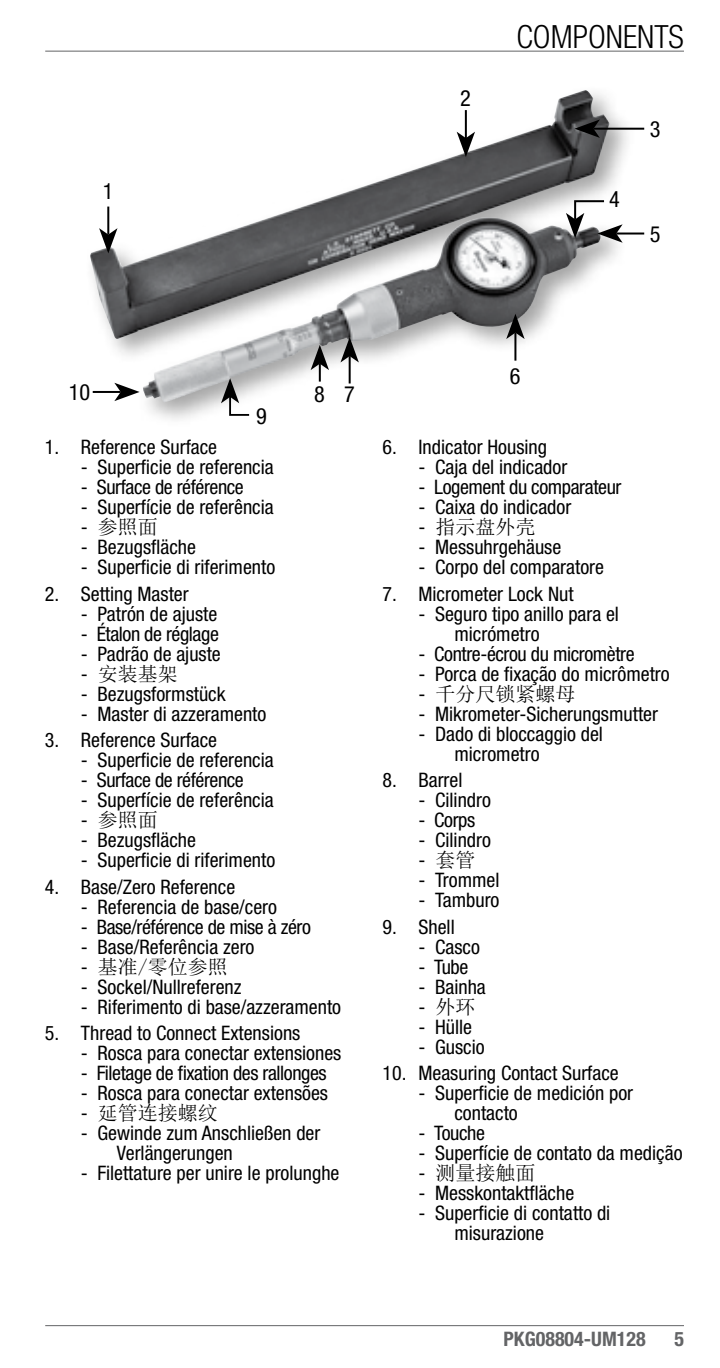
<style>
.page{position:relative;width:720px;height:1368px;background:#fff}
.page>*{position:absolute;margin:0;border:0;box-sizing:border-box;transform-origin:0 0}
.t1{font:300 condensed 32px "Helvetica Neue LT Pro";color:#000}
.t2{font:condensed 22.4px "Helvetica Neue LT Pro";color:#000}
.t3{font:condensed 20px/20px "Helvetica Neue LT Pro";color:#000}
.t4{font:condensed 20px "Helvetica Neue LT Pro";letter-spacing:-.02em;color:#000}
.t5{font:20px "Sim Sun";color:#000}
.t6{font:700 condensed 20px "Helvetica Neue LT Pro";color:#636466}
.s1{font-family:"Helvetica Neue LT Pro";font-stretch:condensed}
</style>
<div class="page">
<hr style="left:45px;top:1325px;width:639px;height:1px;background:#636466">
<hr style="left:45px;top:50px;width:639px;height:2px;background:#636466">
<div style="left:83px;top:84px;width:553px;height:345px;background:#000;opacity:.35"></div>
<img style="left:90px;top:90px;width:519px;height:270px">
<hr style="left:107px;top:207px;width:2px;height:28px;background:#000">
<svg style="left:99px;top:228px;width:19px;height:25px"></svg>
<hr style="left:514px;top:333px;width:2px;height:28px;background:#000">
<svg style="left:506px;top:314px;width:19px;height:25px"></svg>
<hr style="left:349px;top:356px;width:2px;height:28px;background:#000">
<svg style="left:340px;top:337px;width:19px;height:25px"></svg>
<svg style="left:311px;top:345px;width:18px;height:37px"></svg>
<svg style="left:221px;top:378px;width:30px;height:39px"></svg>
<hr style="left:465px;top:110px;width:2px;height:28px;background:#000">
<svg style="left:457px;top:132px;width:18px;height:25px"></svg>
<hr style="left:593px;top:128px;width:51px;height:2px;background:#000">
<svg style="left:575px;top:119px;width:25px;height:19px"></svg>
<hr style="left:616px;top:233px;width:28px;height:2px;background:#000">
<svg style="left:566px;top:199px;width:57px;height:44px"></svg>
<hr style="left:93px;top:391px;width:28px;height:2px;background:#000">
<svg style="left:114px;top:383px;width:26px;height:18px"></svg>
<p class="t2" style="left:103px;top:178px;width:12px">1</p>
<p class="t2" style="left:460px;top:85px;width:12px">2</p>
<h1 class="t1" style="left:516px;top:18px;width:169px">COMPONENTS</h1>
<p class="t2" style="left:609px;top:186px;width:12px">4</p>
<p class="t2" style="left:650px;top:116px;width:12px">3</p>
<p class="t2" style="left:650px;top:220px;width:12px">5</p>
<p class="t2" style="left:69px;top:379px;width:23px">10</p>
<p class="t3" style="left:45px;top:437px;width:174px">1. Reference Surface</p>
<p class="t3" style="left:81px;top:457px;width:194px">- Superficie de referencia</p>
<p class="t4" style="left:81px;top:475px;width:164px">- Surface de référence</p>
<p class="t3" style="left:81px;top:497px;width:194px">- Superfície de referência</p>
<p class="t5" style="left:81px;top:517px;width:79px"><span class="s1">-</span> 参照面</p>
<p class="t3" style="left:81px;top:537px;width:117px">- Bezugsfläche</p>
<p class="t3" style="left:81px;top:557px;width:196px">- Superficie di riferimento</p>
<p class="t3" style="left:45px;top:583px;width:145px">2. Setting Master</p>
<p class="t3" style="left:81px;top:603px;width:138px">- Patrón de ajuste</p>
<p class="t4" style="left:81px;top:622px;width:140px">- Étalon de réglage</p>
<p class="t3" style="left:81px;top:643px;width:141px">- Padrão de ajuste</p>
<p class="t5" style="left:81px;top:663px;width:99px"><span class="s1">-</span> 安装基架</p>
<p class="t3" style="left:81px;top:683px;width:146px">- Bezugsformstück</p>
<p class="t3" style="left:81px;top:703px;width:187px">- Master di azzeramento</p>
<p class="t3" style="left:45px;top:730px;width:174px">3. Reference Surface</p>
<p class="t3" style="left:81px;top:750px;width:194px">- Superficie de referencia</p>
<p class="t4" style="left:81px;top:768px;width:164px">- Surface de référence</p>
<p class="t3" style="left:81px;top:790px;width:194px">- Superfície de referência</p>
<p class="t5" style="left:81px;top:810px;width:79px"><span class="s1">-</span> 参照面</p>
<p class="t3" style="left:81px;top:830px;width:117px">- Bezugsfläche</p>
<p class="t3" style="left:81px;top:850px;width:196px">- Superficie di riferimento</p>
<p class="t3" style="left:45px;top:876px;width:192px">4. Base/Zero Reference</p>
<p class="t3" style="left:81px;top:896px;width:198px">- Referencia de base/cero</p>
<p class="t4" style="left:81px;top:915px;width:232px">- Base/référence de mise à zéro</p>
<p class="t3" style="left:81px;top:936px;width:175px">- Base/Referência zero</p>
<p class="t5" style="left:81px;top:956px;width:149px"><span class="s1">-</span> 基准/零位参照</p>
<p class="t3" style="left:81px;top:976px;width:162px">- Sockel/Nullreferenz</p>
<p class="t3" style="left:81px;top:996px;width:262px">- Riferimento di base/azzeramento</p>
<p class="t3" style="left:45px;top:1023px;width:257px">5. Thread to Connect Extensions</p>
<p class="t3" style="left:81px;top:1043px;width:262px">- Rosca para conectar extensiones</p>
<p class="t4" style="left:81px;top:1061px;width:247px">- Filetage de fixation des rallonges</p>
<p class="t3" style="left:81px;top:1083px;width:249px">- Rosca para conectar extensões</p>
<p class="t5" style="left:81px;top:1103px;width:139px"><span class="s1">-</span> 延管连接螺纹</p>
<p class="t3" style="left:117px;top:1123px;width:205px;text-indent:-36px">- Gewinde zum Anschließen der<br>Verlängerungen</p>
<p class="t3" style="left:81px;top:1163px;width:260px">- Filettature per unire le prolunghe</p>
<p class="t2" style="left:314px;top:381px;width:42px">8 7</p>
<p class="t2" style="left:256px;top:403px;width:12px">9</p>
<p class="t2" style="left:510px;top:363px;width:12px">6</p>
<p class="t3" style="left:382px;top:437px;width:166px">6. Indicator Housing</p>
<p class="t3" style="left:418px;top:457px;width:150px">- Caja del indicador</p>
<p class="t4" style="left:418px;top:475px;width:205px">- Logement du comparateur</p>
<p class="t3" style="left:418px;top:497px;width:154px">- Caixa do indicador</p>
<p class="t5" style="left:418px;top:517px;width:119px"><span class="s1">-</span> 指示盘外壳</p>
<p class="t3" style="left:418px;top:537px;width:144px">- Messuhrgehäuse</p>
<p class="t3" style="left:418px;top:557px;width:187px">- Corpo del comparatore</p>
<p class="t3" style="left:382px;top:583px;width:193px">7. Micrometer Lock Nut</p>
<p class="t3" style="left:454px;top:603px;width:166px;text-indent:-36px">- Seguro tipo anillo para el micrómetro</p>
<p class="t4" style="left:418px;top:642px;width:218px">- Contre-écrou du micromètre</p>
<p class="t3" style="left:418px;top:663px;width:253px">- Porca de fixação do micrômetro</p>
<p class="t5" style="left:418px;top:683px;width:159px"><span class="s1">-</span> 千分尺锁紧螺母</p>
<p class="t3" style="left:418px;top:703px;width:241px">- Mikrometer-Sicherungsmutter</p>
<p class="t3" style="left:454px;top:723px;width:150px;text-indent:-36px">- Dado di bloccaggio del micrometro</p>
<p class="t3" style="left:382px;top:770px;width:82px">8. Barrel</p>
<p class="t3" style="left:418px;top:790px;width:74px">- Cilindro</p>
<p class="t3" style="left:418px;top:810px;width:58px">- Corps</p>
<p class="t3" style="left:418px;top:830px;width:74px">- Cilindro</p>
<p class="t5" style="left:418px;top:850px;width:59px"><span class="s1">-</span> 套管</p>
<p class="t3" style="left:418px;top:870px;width:83px">- Trommel</p>
<p class="t3" style="left:418px;top:890px;width:83px">- Tamburo</p>
<p class="t3" style="left:382px;top:916px;width:74px">9. Shell</p>
<p class="t3" style="left:418px;top:936px;width:63px">- Casco</p>
<p class="t3" style="left:418px;top:956px;width:51px">- Tube</p>
<p class="t3" style="left:418px;top:976px;width:69px">- Bainha</p>
<p class="t5" style="left:418px;top:996px;width:59px"><span class="s1">-</span> 外环</p>
<p class="t3" style="left:418px;top:1016px;width:55px">- Hülle</p>
<p class="t3" style="left:418px;top:1036px;width:68px">- Guscio</p>
<p class="t3" style="left:382px;top:1063px;width:238px">10. Measuring Contact Surface</p>
<p class="t3" style="left:454px;top:1083px;width:180px;text-indent:-36px">- Superficie de medición por contacto</p>
<p class="t3" style="left:418px;top:1123px;width:68px">- Touche</p>
<p class="t3" style="left:418px;top:1143px;width:266px">- Superfície de contato da medição</p>
<p class="t5" style="left:418px;top:1163px;width:119px"><span class="s1">-</span> 测量接触面</p>
<p class="t3" style="left:418px;top:1183px;width:157px">- Messkontaktfläche</p>
<p class="t3" style="left:454px;top:1203px;width:157px;text-indent:-36px">- Superficie di contatto di misurazione</p>
<p class="t6" style="left:504px;top:1327px;width:143px">PKG08804-UM128</p>
<p class="t6" style="left:674px;top:1327px;width:11px">5</p>
</div>
